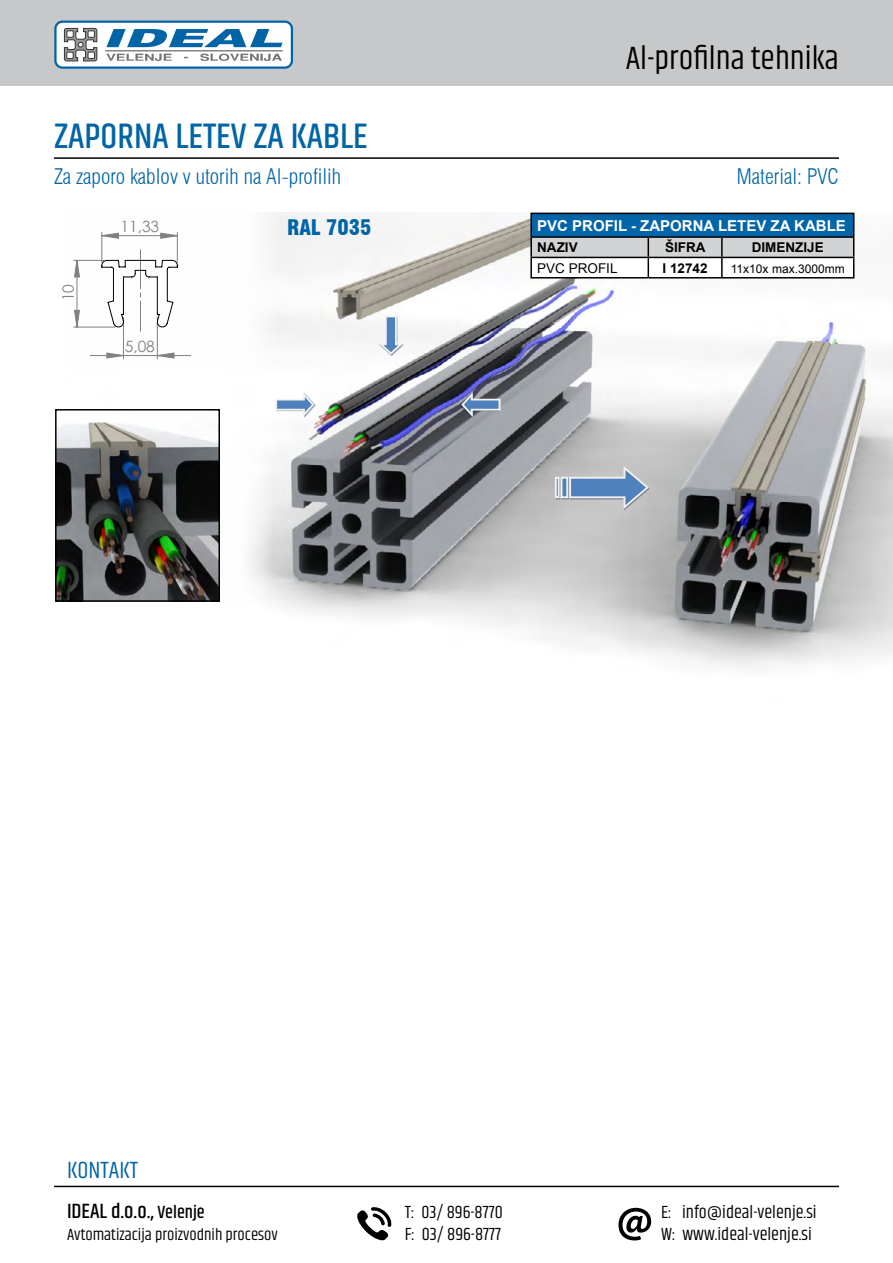
<style>
.page{position:relative;width:893px;height:1263px;background:#fff}
.page>*{position:absolute;margin:0;border:0;box-sizing:border-box;transform-origin:0 0}
.t1{font:500 36px "Khand";color:#0064a6}
.t2{font:33px "Khand";color:#000}
.t3{font:24px "Khand";color:#0064a6}
.t4{font:300 condensed 21px "Swiss 721 BT";color:#0064a6}
.t5{font:500 21px "Khand";color:#000}
.t6{font:900 condensed 21px "Swiss 721 BT";color:#0064a6}
.t7{font:18px "Khand";color:#000}
.t8{font:16.5px "Khand";color:#000}
.t9{font:15.6px "Century Gothic";color:#808080}
.t10{font:700 15px "Arial";color:#fff}
.t11{font:700 13.5px "Arial";color:#000}
.t12{font:13.5px "Arial";color:#000}
.t13{font:12px "Arial";color:#000}
.s1{font-size:18px}
</style>
<div class="page">
<div style="left:0;top:0;width:893px;height:85px;background:#c7c8ca"></div>
<div style="left:55px;top:22px;width:237px;height:46px;background:#fefefe;border-radius:7px"></div>
<div style="left:54px;top:21px;width:239px;height:48px;border:2px solid #0064a6;border-radius:7px"></div>
<hr style="left:105px;top:50px;width:178px;height:1px;background:#727376">
<svg style="left:106px;top:54px;width:176px;height:7px"></svg>
<svg style="left:64px;top:28px;width:33px;height:33px"></svg>
<svg style="left:106px;top:29px;width:177px;height:18px"></svg>
<hr style="left:54px;top:157px;width:785px;height:2px;background:#000">
<svg style="left:357px;top:1207px;width:34px;height:33px"></svg>
<hr style="left:54px;top:1186px;width:785px;height:1px;background:#000">
<svg style="left:618px;top:1208px;width:33px;height:32px"></svg>
<img style="left:73px;top:213px;width:820px;height:454px">
<svg style="left:460px;top:392px;width:41px;height:27px"></svg>
<svg style="left:275px;top:392px;width:41px;height:27px"></svg>
<svg style="left:378px;top:315px;width:27px;height:41px"></svg>
<hr style="left:530px;top:213px;width:118px;height:1px;background:#000">
<hr style="left:648px;top:213px;width:74px;height:1px;background:#000">
<hr style="left:722px;top:213px;width:132px;height:1px;background:#000">
<svg style="left:530px;top:214px;width:324px;height:63px"></svg>
<hr style="left:530px;top:277px;width:118px;height:2px;background:#000">
<hr style="left:648px;top:277px;width:74px;height:2px;background:#000">
<hr style="left:722px;top:277px;width:132px;height:2px;background:#000">
<img style="left:58px;top:412px;width:159px;height:187px">
<div style="left:55px;top:409px;width:165px;height:193px;border:2px solid #000"></div>
<svg style="left:555px;top:465px;width:95px;height:46px;background:#9eafc3"></svg>
<div style="left:561px;top:477px;width:7px;height:21px;border:2px solid #f2f2f2"></div>
<div style="left:555px;top:477px;width:5px;height:21px;border:2px solid #f2f2f2"></div>
<hr style="left:157px;top:317px;width:1px;height:42px;background:#808080">
<hr style="left:123px;top:317px;width:1px;height:42px;background:#808080">
<hr style="left:157px;top:355px;width:34px;height:1px;background:#808080">
<hr style="left:90px;top:355px;width:33px;height:1px;background:#808080">
<hr style="left:101px;top:232px;width:1px;height:30px;background:#808080">
<hr style="left:177px;top:232px;width:1px;height:30px;background:#808080">
<hr style="left:74px;top:260px;width:30px;height:1px;background:#808080">
<hr style="left:74px;top:327px;width:41px;height:1px;background:#808080">
<svg style="left:106px;top:352px;width:69px;height:7px"></svg>
<svg style="left:101px;top:232px;width:77px;height:7px"></svg>
<svg style="left:74px;top:260px;width:6px;height:68px"></svg>
<svg style="left:101px;top:250px;width:77px;height:81px"></svg>
<h2 class="t2" style="left:626px;top:38px;width:215px">Al-profilna tehnika</h2>
<h1 class="t1" style="left:54px;top:114px;width:315px">ZAPORNA LETEV ZA KABLE</h1>
<p class="t4" style="left:54px;top:164px;width:289px">Za zaporo kablov v utorih na Al-profilih</p>
<p class="t4" style="left:737px;top:164px;width:104px">Material: PVC</p>
<p class="t6" style="left:287px;top:215px;width:86px">RAL 7035</p>
<p class="t10" style="left:537px;top:215px;width:310px">PVC PROFIL - ZAPORNA LETEV ZA KABLE</p>
<p class="t11" style="left:537px;top:238px;width:42px">NAZIV</p>
<p class="t11" style="left:665px;top:238px;width:42px">ŠIFRA</p>
<p class="t11" style="left:752px;top:238px;width:74px">DIMENZIJE</p>
<p class="t12" style="left:537px;top:259px;width:82px">PVC PROFIL</p>
<p class="t11" style="left:663px;top:259px;width:47px">I 12742</p>
<p class="t13" style="left:731px;top:260px;width:116px">11x10x max.3000mm</p>
<p class="t9" style="left:120px;top:216px;width:40px">11,33</p>
<p class="t9" style="left:57px;top:301px;width:19px;rotate:-90deg">10</p>
<p class="t9" style="left:125px;top:336px;width:32px">5,08</p>
<h3 class="t3" style="left:67px;top:1156px;width:73px">KONTAKT</h3>
<p class="t5" style="left:67px;top:1198px;width:139px">IDEAL d.o.o., <span class="s1">Velenje</span></p>
<p class="t7" style="left:405px;top:1202px;width:99px">T: 03/ 896-8770</p>
<p class="t7" style="left:661px;top:1202px;width:157px">E: info@ideal-velenje.si</p>
<p class="t8" style="left:67px;top:1225px;width:212px">Avtomatizacija proizvodnih procesov</p>
<p class="t7" style="left:405px;top:1223px;width:98px">F: 03/ 896-8777</p>
<p class="t7" style="left:661px;top:1223px;width:152px">W: www.ideal-velenje.si</p>
</div>
